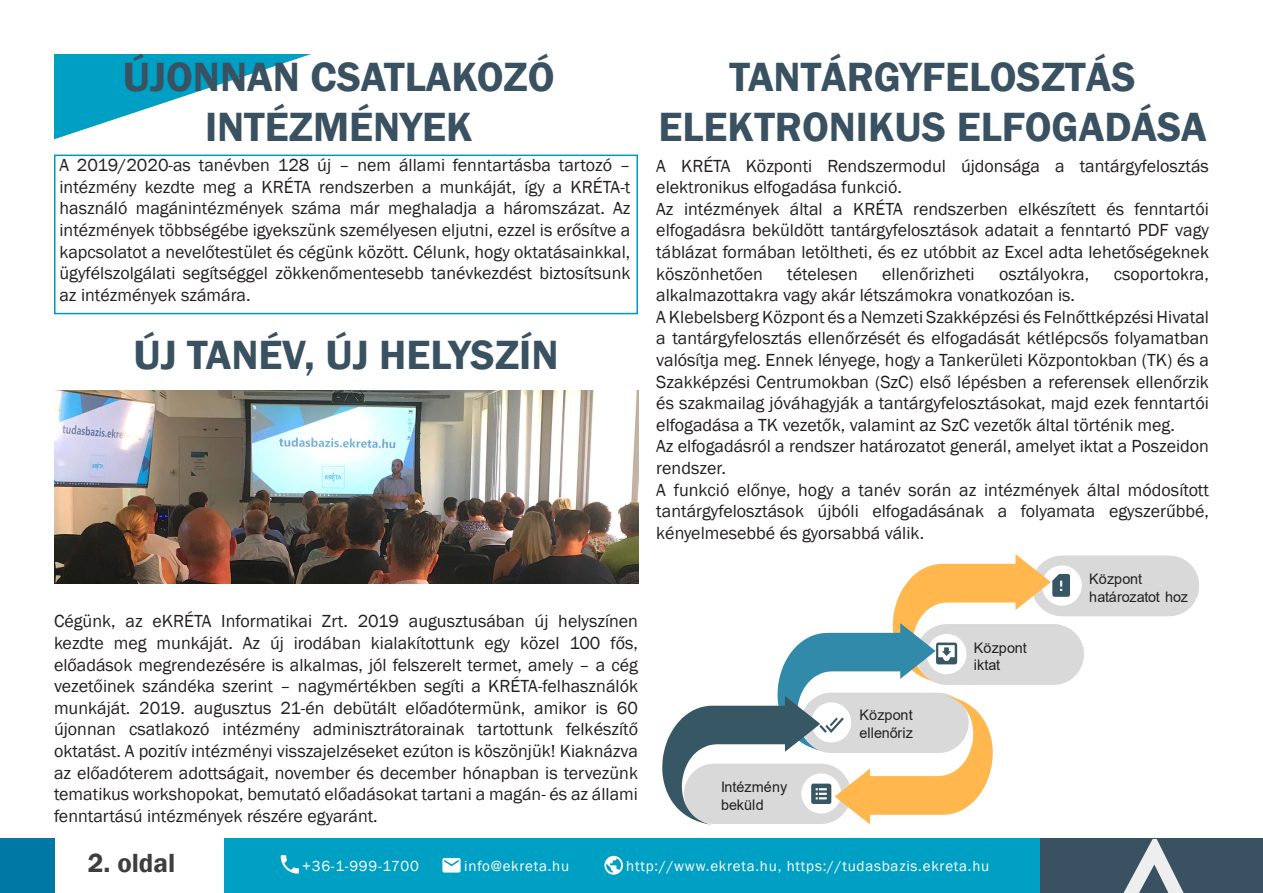
<style>
.page{position:relative;width:1263px;height:893px;background:#fff}
.page>*{position:absolute;margin:0;border:0;box-sizing:border-box;transform-origin:0 0}
.t1{font:600 42px/50.4px "Franklin Gothic";color:#395161;text-align:center}
.t2{font:600 27px "Franklin Gothic";color:#3e3e3f}
.Franklin_G_B_Fekete{font:18px/21.6px "Franklin Gothic";color:#231f20;text-align:justify}
.t3{font:15px "Franklin Gothic";letter-spacing:.05em;color:#fff}
.t4{font:14.55px/17.5px "Arial";color:#212121}
</style>
<div class="page">
<div style="left:224px;top:839px;width:1039px;height:54px;background:#009fc4"></div>
<div style="left:0;top:839px;width:54px;height:54px;background:#0078a6"></div>
<div style="left:1040px;top:839px;width:223px;height:54px;background:#395161"></div>
<svg style="left:1123px;top:839px;width:61px;height:54px"></svg>
<svg style="left:54px;top:54px;width:257px;height:85px"></svg>
<svg style="left:281px;top:855px;width:17px;height:18px"></svg>
<svg style="left:442px;top:858px;width:18px;height:14px"></svg>
<svg style="left:604px;top:856px;width:19px;height:18px"></svg>
<div style="left:54px;top:155px;width:584px;height:159px;border:2px solid #0097c1"></div>
<img style="left:54px;top:391px;width:584px;height:193px">
<svg style="left:662px;top:554px;width:537px;height:270px"></svg>
<p class="t1" style="left:123px;top:52px;width:433px">ÚJONNAN CSATLAKOZÓ<br>INTÉZMÉNYEK</p>
<p class="Franklin_G_B_Fekete" style="left:59px;top:155px;width:572px">A 2019/2020-as tanévben 128 új – nem állami fenntartásba tartozó – intézmény kezdte meg a KRÉTA rendszerben a munkáját, így a KRÉTA-t használó magánintézmények száma már meghaladja a háromszázat. Az intézmények többségébe igyekszünk személyesen eljutni, ezzel is erősítve a kapcsolatot a nevelőtestület és cégünk között. Célunk, hogy oktatásainkkal, ügyfélszolgálati segítséggel zökkenőmentesebb tanévkezdést biztosítsunk az intézmények számára.</p>
<p class="t1" style="left:133px;top:331px;width:427px">ÚJ TANÉV, ÚJ HELYSZÍN</p>
<p class="Franklin_G_B_Fekete" style="left:54px;top:611px;width:585px">Cégünk, az eKRÉTA Informatikai Zrt. 2019 augusztusában új helyszínen kezdte meg munkáját. Az új irodában kialakítottunk egy közel 100 fős, előadások megrendezésére is alkalmas, jól felszerelt termet, amely – a cég vezetőinek szándéka szerint – nagymértékben segíti a KRÉTA-felhasználók munkáját. 2019. augusztus 21-én debütált előadótermünk, amikor is 60 újonnan csatlakozó intézmény adminisztrátorainak tartottunk felkészítő oktatást. A pozitív intézményi visszajelzéseket ezúton is köszönjük! Kiaknázva az előadóterem adottságait, november és december hónapban is tervezünk tematikus workshopokat, bemutató előadásokat tartani a magán- és az állami fenntartású intézmények részére egyaránt.</p>
<p class="t1" style="left:729px;top:52px;width:408px">TANTÁRGYFELOSZTÁS</p>
<p class="t1" style="left:658px;top:103px;width:550px">ELEKTRONIKUS ELFOGADÁSA</p>
<p class="Franklin_G_B_Fekete" style="left:656px;top:155px;width:554px">A KRÉTA Központi Rendszermodul újdonsága a tantárgyfelosztás elektronikus elfogadása funkció.</p>
<p class="Franklin_G_B_Fekete" style="left:656px;top:198px;width:554px">Az intézmények által a KRÉTA rendszerben elkészített és fenntartói elfogadásra beküldött tantárgyfelosztások adatait a fenntartó PDF vagy táblázat formában letöltheti, és ez utóbbit az Excel adta lehetőségeknek köszönhetően</p>
<p class="Franklin_G_B_Fekete" style="left:787px;top:263px;width:72px">tételesen</p>
<p class="Franklin_G_B_Fekete" style="left:882px;top:263px;width:94px">ellenőrizheti</p>
<p class="Franklin_G_B_Fekete" style="left:999px;top:263px;width:92px">osztályokra,</p>
<p class="Franklin_G_B_Fekete" style="left:1114px;top:263px;width:97px">csoportokra,</p>
<p class="Franklin_G_B_Fekete" style="left:656px;top:285px;width:420px">alkalmazottakra vagy akár létszámokra vonatkozóan is.</p>
<p class="Franklin_G_B_Fekete" style="left:656px;top:306px;width:554px">A Klebelsberg Központ és a Nemzeti Szakképzési és Felnőttképzési Hivatal a tantárgyfelosztás ellenőrzését és elfogadását kétlépcsős folyamatban valósítja meg. Ennek lényege, hogy a Tankerületi Központokban (TK) és a Szakképzési Centrumokban (SzC) első lépésben a referensek ellenőrzik és szakmailag jóváhagyják a tantárgyfelosztásokat, majd ezek fenntartói elfogadása a TK vezetők, valamint az SzC vezetők által történik meg.</p>
<p class="Franklin_G_B_Fekete" style="left:656px;top:436px;width:554px">Az elfogadásról a rendszer határozatot generál, amelyet iktat a Poszeidon rendszer.</p>
<p class="Franklin_G_B_Fekete" style="left:656px;top:479px;width:554px">A funkció előnye, hogy a tanév során az intézmények által módosított tantárgyfelosztások újbóli elfogadásának a folyamata egyszerűbbé, kényelmesebbé és gyorsabbá válik.</p>
<p class="t4" style="left:721px;top:778px;width:68px">Intézmény beküld</p>
<p class="t4" style="left:860px;top:706px;width:55px">Központ ellenőriz</p>
<p class="t4" style="left:974px;top:639px;width:55px">Központ iktat</p>
<p class="t4" style="left:1089px;top:570px;width:100px">Központ határozatot hoz</p>
<h2 class="t2" style="left:88px;top:847px;width:89px">2. oldal</h2>
<p class="t3" style="left:302px;top:856px;width:118px">+36-1-999-1700</p>
<p class="t3" style="left:464px;top:856px;width:106px">info@ekreta.hu</p>
<p class="t3" style="left:626px;top:856px;width:365px">http://www.ekreta.hu, https://tudasbazis.ekreta.hu</p>
</div>
